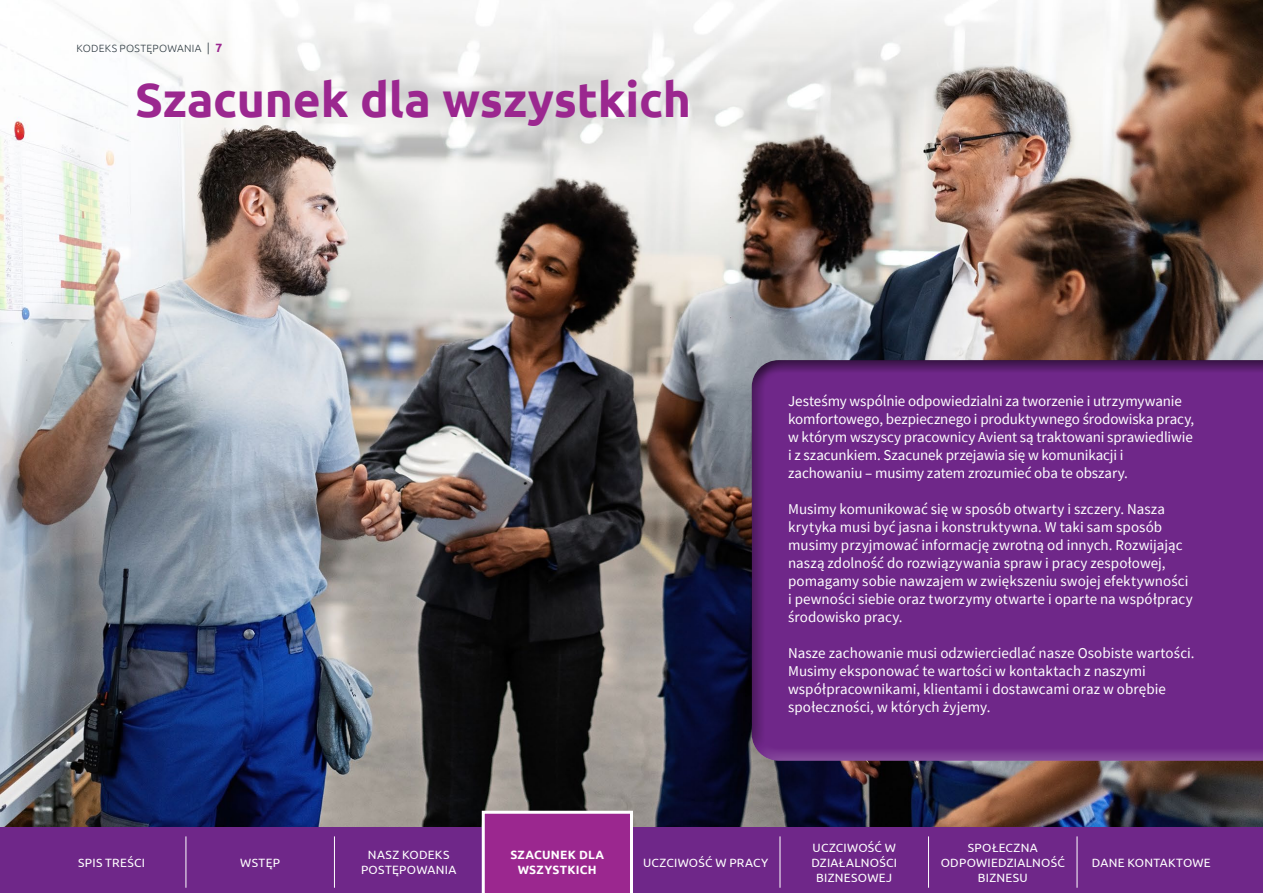
<style>
.page{position:relative;width:1263px;height:893px;background:#fff}
.page>*{position:absolute;margin:0;border:0;box-sizing:border-box;transform-origin:0 0}
.t1{font:700 48px "Ubuntu";letter-spacing:-.005em;color:#9b278f}
.t2{font:15px/18px "Source Sans Pro";color:#fff}
.t3{font:12px/15px "Ubuntu";letter-spacing:.025em;color:#fff;text-align:center}
.t4{font:700 12px/15px "Ubuntu";letter-spacing:.02em;color:#fff;text-align:center}
.t5{font:300 10.5px "Ubuntu";letter-spacing:.025em;color:#313d44}
.s1{font-size:12px}
.s2{font-weight:700;font-size:12px;color:#9b278f}
</style>
<div class="page">
<img style="left:0;top:0;width:1263px;height:827px">
<div style="left:738px;top:347px;width:525px;height:408px;background:#000;opacity:.75"></div>
<div style="left:0;top:827px;width:1263px;height:66px;background:#6f2789"></div>
<svg style="left:480px;top:809px;width:154px;height:84px;background:#9f3694"></svg>
<hr style="left:186px;top:836px;width:1px;height:52px;background:#fff">
<hr style="left:334px;top:836px;width:1px;height:52px;background:#fff">
<hr style="left:483px;top:836px;width:1px;height:52px;background:#fff">
<hr style="left:631px;top:836px;width:1px;height:52px;background:#fff">
<hr style="left:780px;top:836px;width:1px;height:52px;background:#fff">
<hr style="left:928px;top:836px;width:1px;height:52px;background:#fff">
<hr style="left:1077px;top:836px;width:1px;height:52px;background:#fff">
<p class="t5" style="left:77px;top:42px;width:147px">KODEKS POSTĘPOWANIA <span class="s1">|</span> <span class="s2">7</span></p>
<h1 class="t1" style="left:135px;top:71px;width:558px">Szacunek dla wszystkich</h1>
<p class="t2" style="left:788px;top:392px;width:408px">Jesteśmy wspólnie odpowiedzialni za tworzenie i utrzymywanie komfortowego, bezpiecznego i produktywnego środowiska pracy, w którym wszyscy pracownicy Avient są traktowani sprawiedliwie i z szacunkiem. Szacunek przejawia się w komunikacji i zachowaniu – musimy zatem zrozumieć oba te obszary.</p>
<p class="t2" style="left:788px;top:500px;width:406px">Musimy komunikować się w sposób otwarty i szczery. Nasza krytyka musi być jasna i konstruktywna. W taki sam sposób musimy przyjmować informację zwrotną od innych. Rozwijając naszą zdolność do rozwiązywania spraw i pracy zespołowej, pomagamy sobie nawzajem w zwiększeniu swojej efektywności i pewności siebie oraz tworzymy otwarte i oparte na współpracy środowisko pracy.</p>
<p class="t2" style="left:788px;top:644px;width:408px">Nasze zachowanie musi odzwierciedlać nasze Osobiste wartości.<br>Musimy eksponować te wartości w kontaktach z naszymi współpracownikami, klientami i dostawcami oraz w obrębie społeczności, w których żyjemy.</p>
<p class="t3" style="left:78px;top:855px;width:68px">SPIS TREŚCI</p>
<p class="t3" style="left:240px;top:855px;width:41px">WSTĘP</p>
<p class="t3" style="left:361px;top:847px;width:97px">NASZ KODEKS<br>POSTĘPOWANIA</p>
<p class="t4" style="left:510px;top:847px;width:95px">SZACUNEK DLA<br>WSZYSTKICH</p>
<p class="t3" style="left:643px;top:855px;width:127px">UCZCIWOŚĆ W PRACY</p>
<p class="t3" style="left:811px;top:840px;width:87px">UCZCIWOŚĆ W<br>DZIAŁALNOŚCI<br>BIZNESOWEJ</p>
<p class="t3" style="left:941px;top:840px;width:126px">SPOŁECZNA<br>ODPOWIEDZIALNOŚĆ<br>BIZNESU</p>
<p class="t3" style="left:1092px;top:855px;width:120px">DANE KONTAKTOWE</p>
</div>
